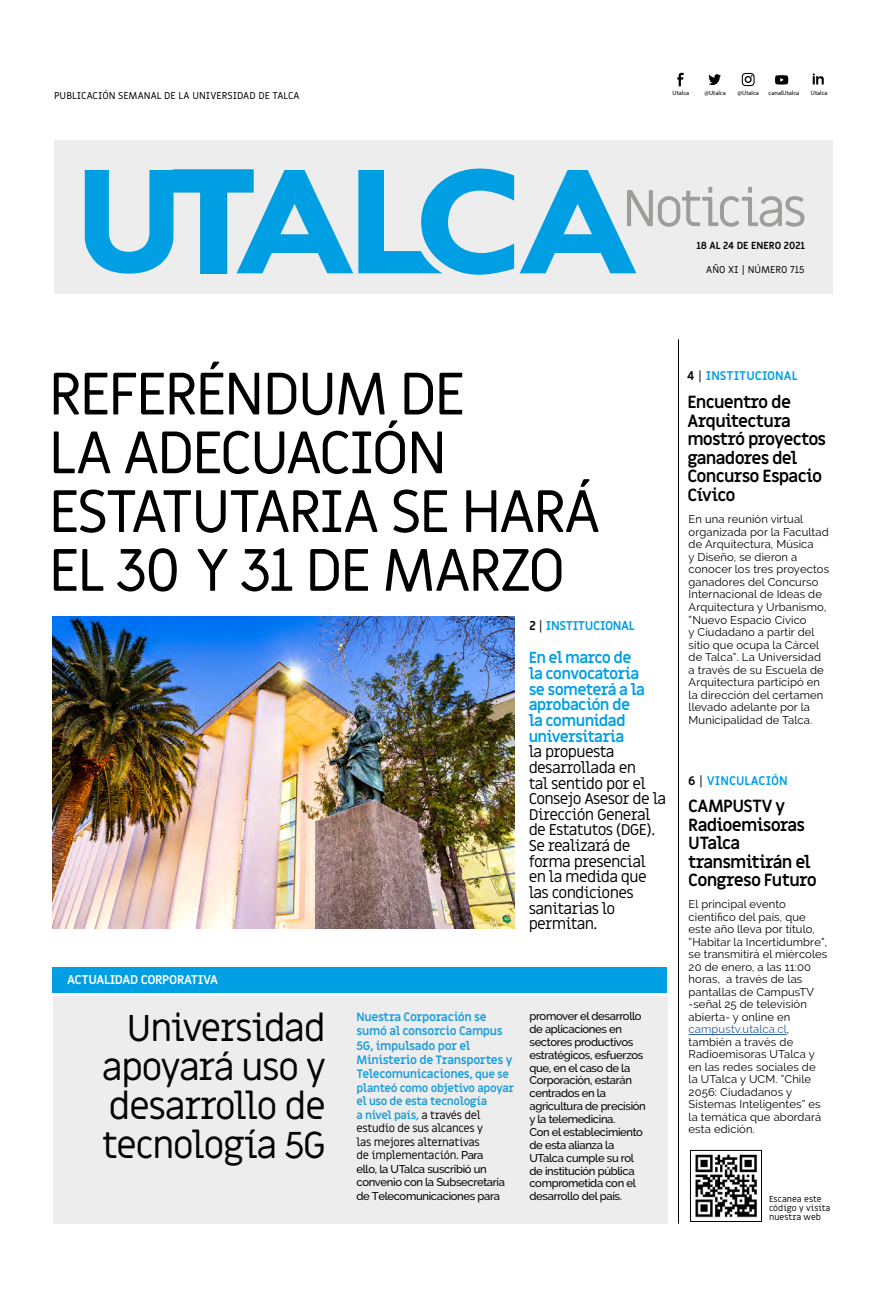
<style>
.page{position:relative;width:886px;height:1294px;background:#fff}
.page>*{position:absolute;margin:0;border:0;box-sizing:border-box;transform-origin:0 0}
.t1{font:60px/58.8px "Miriam Libre";letter-spacing:-.045em;color:#000}
.t2{font:51.75px "Miriam Libre";letter-spacing:-.06em;color:#9d9d9c}
.t3{font:37.5px/38.8px "Miriam Libre";letter-spacing:-.045em;color:#020203;text-align:justify}
.t4{font:700 17.25px/18.4px "Miriam Libre";letter-spacing:-.045em;color:#020203}
.t5{font:15.62px/15.6px "Miriam Libre";letter-spacing:-.045em;color:#000}
.t6{font:700 15.62px/15.6px "Miriam Libre";letter-spacing:-.045em;color:#009fe3}
.t7{font:700 12.5px "Miriam Libre";letter-spacing:-.03em;color:#fff}
.t8{font:700 12.5px "Miriam Libre";letter-spacing:-.03em;color:#009fe3}
.t9{font:700 12.25px "Miriam Libre";color:#009fe3}
.t10{font:700 11.88px/14.2px "Miriam Libre";letter-spacing:-.03em;color:#1a9dd9}
.t11{font:11.25px/12.5px "Raleway";letter-spacing:.01em;color:#020203}
.t12{font:500 11.25px/12.9px "Raleway";letter-spacing:-.03em;color:#000}
.t13{font:11.25px/13.5px "Miriam Libre";letter-spacing:-.03em;color:#000}
.t14{font:10px "Miriam Libre";color:#000}
.t15{font:700 10px "Miriam Libre";color:#000}
.t16{font:8.75px/8.8px "Miriam Libre";color:#000}
.t17{font:6.38px "Myriad Pro";color:#000}
.s1{color:#000}
.s2{font-weight:400;color:#000}
.s3{font-size:11.25px}
.s4{font-weight:700;color:#1a9dd9}
.s5{font-family:"Raleway";font-weight:500}
.s6{color:#275b9b}
</style>
<div class="page">
<div style="left:54px;top:141px;width:778px;height:153px;background:#ededed"></div>
<svg style="left:520px;top:170px;width:116px;height:103px"></svg>
<svg style="left:85px;top:168px;width:429px;height:107px"></svg>
<svg style="left:677px;top:73px;width:6px;height:13px"></svg>
<svg style="left:708px;top:74px;width:13px;height:11px"></svg>
<svg style="left:813px;top:73px;width:11px;height:11px"></svg>
<div style="left:742px;top:73px;width:12px;height:13px;border:1px solid #000;border-radius:3px"></div>
<div style="left:745px;top:76px;width:7px;height:7px;border:1px solid #000;border-radius:50%"></div>
<svg style="left:775px;top:75px;width:13px;height:9px"></svg>
<div style="left:53px;top:967px;width:614px;height:25px;background:#009fe3"></div>
<img style="left:695px;top:1154px;width:62px;height:64px">
<div style="left:690px;top:1150px;width:72px;height:71px;border:1px solid #000"></div>
<hr style="left:678px;top:339px;width:1px;height:884px;background:#000">
<hr style="left:688px;top:1034px;width:99px;height:1px;background:#275b9b">
<img style="left:53px;top:616px;width:461px;height:312px">
<div style="left:53px;top:995px;width:614px;height:228px;background:#ededed"></div>
<p class="t14" style="left:54px;top:90px;width:247px">PUBLICACIÓN SEMANAL DE LA UNIVERSIDAD DE TALCA</p>
<p class="t17" style="left:672px;top:89px;width:18px">Utalca</p>
<p class="t17" style="left:704px;top:89px;width:23px">@Utalca</p>
<p class="t17" style="left:737px;top:89px;width:23px">@Utalca</p>
<p class="t17" style="left:768px;top:89px;width:32px">canalUtalca</p>
<p class="t17" style="left:811px;top:89px;width:18px">Utalca</p>
<h2 class="t2" style="left:622px;top:177px;width:186px">Noticias</h2>
<p class="t15" style="left:696px;top:239px;width:110px">18 AL 24 DE ENERO 2021</p>
<p class="t14" style="left:706px;top:264px;width:100px">AÑO XI | NÚMERO 715</p>
<h1 class="t1" style="left:48px;top:366px;width:554px">REFERÉNDUM DE<br>LA ADECUACIÓN<br>ESTATUTARIA SE HARÁ<br>EL 30 Y 31 DE MARZO</h1>
<p class="t8" style="left:529px;top:618px;width:107px"><span class="s1">2</span> <span class="s2">|</span> INSTITUCIONAL</p>
<h3 class="t6" style="left:529px;top:650px;width:118px">En el marco de la convocatoria se someterá a la aprobación de la comunidad universitaria</h3>
<h3 class="t5" style="left:529px;top:744px;width:139px">la propuesta desarrollada en<br>tal sentido por el<br>Consejo Asesor de la<br>Dirección General de Estatutos (DGE).<br>Se realizará de forma presencial en la medida que las condiciones sanitarias lo permitan.</h3>
<p class="t7" style="left:67px;top:972px;width:153px">ACTUALIDAD CORPORATIVA</p>
<h3 class="t3" style="left:102px;top:1010px;width:226px;text-indent:25px">Universidad apoyará uso y desarrollo de tecnología 5G</h3>
<p class="t10" style="left:356px;top:1010px;width:157px">Nuestra Corporación se sumó al consorcio Campus<br>5G, impulsado por el<br>Ministerio de Transportes y<br>Telecomunicaciones, <span class="s3">que se</span></p>
<p class="t13" style="left:356px;top:1081px;width:159px"><span class="s4">planteó como objetivo apoyar el uso de esta tecnología<br>a nivel país,</span> a través del estudio de sus alcances y<br>las mejores alternativas<br>de implementación. <span class="s5">Para</span></p>
<p class="t12" style="left:356px;top:1161px;width:150px;line-height:13.5px">ello, la UTalca suscribió un convenio con la Subsecretaría de Telecomunicaciones para</p>
<p class="t12" style="left:529px;top:1009px;width:118px">promover el desarrollo de aplicaciones en sectores productivos estratégicos, esfuerzos que, en el caso de la<br>Corporación, estarán centrados en la agricultura de precisión y la telemedicina.<br>Con el establecimiento de esta alianza la<br>UTalca cumple su rol de institución pública comprometida con el desarrollo del país.</p>
<p class="t9" style="left:687px;top:368px;width:112px"><span class="s1">4</span> <span class="s2">|</span> INSTITUCIONAL</p>
<h3 class="t4" style="left:687px;top:394px;width:140px">Encuentro de<br>Arquitectura mostró proyectos ganadores del<br>Concurso Espacio<br>Cívico</h3>
<p class="t11" style="left:688px;top:513px;width:142px">En una reunión virtual organizada por la Facultad de Arquitectura, Música<br>y Diseño, se dieron a conocer los tres proyectos ganadores del Concurso<br>Internacional de Ideas de<br>Arquitectura y Urbanismo, “Nuevo Espacio Cívico<br>y Ciudadano a partir del sitio que ocupa la Cárcel de Talca”. La Universidad a través de su Escuela de<br>Arquitectura participó en la dirección del certamen llevado adelante por la<br>Municipalidad de Talca.</p>
<p class="t9" style="left:688px;top:773px;width:101px"><span class="s1">6</span> <span class="s2">|</span> VINCULACIÓN</p>
<h3 class="t4" style="left:688px;top:797px;width:130px">CAMPUSTV y<br>Radioemisoras<br>UTalca transmitirán el<br>Congreso Futuro</h3>
<p class="t11" style="left:688px;top:898px;width:140px">El principal evento científico del país, que este año lleva por título, “Habitar la Incertidumbre”, se transmitirá el miércoles<br>20 de enero, a las 11:00 horas, a través de las pantallas de CampusTV -señal 25 de televisión abierta- y online en <span class="s6">campustv.utalca.cl</span>, también a través de<br>Radioemisoras UTalca y en las redes sociales de la UTalca y UCM. “Chile<br>2056: Ciudadanos y<br>Sistemas Inteligentes” es la temática que abordará esta edición.</p>
<p class="t16" style="left:769px;top:1194px;width:63px">Escanea este código y visita nuestra web</p>
</div>
